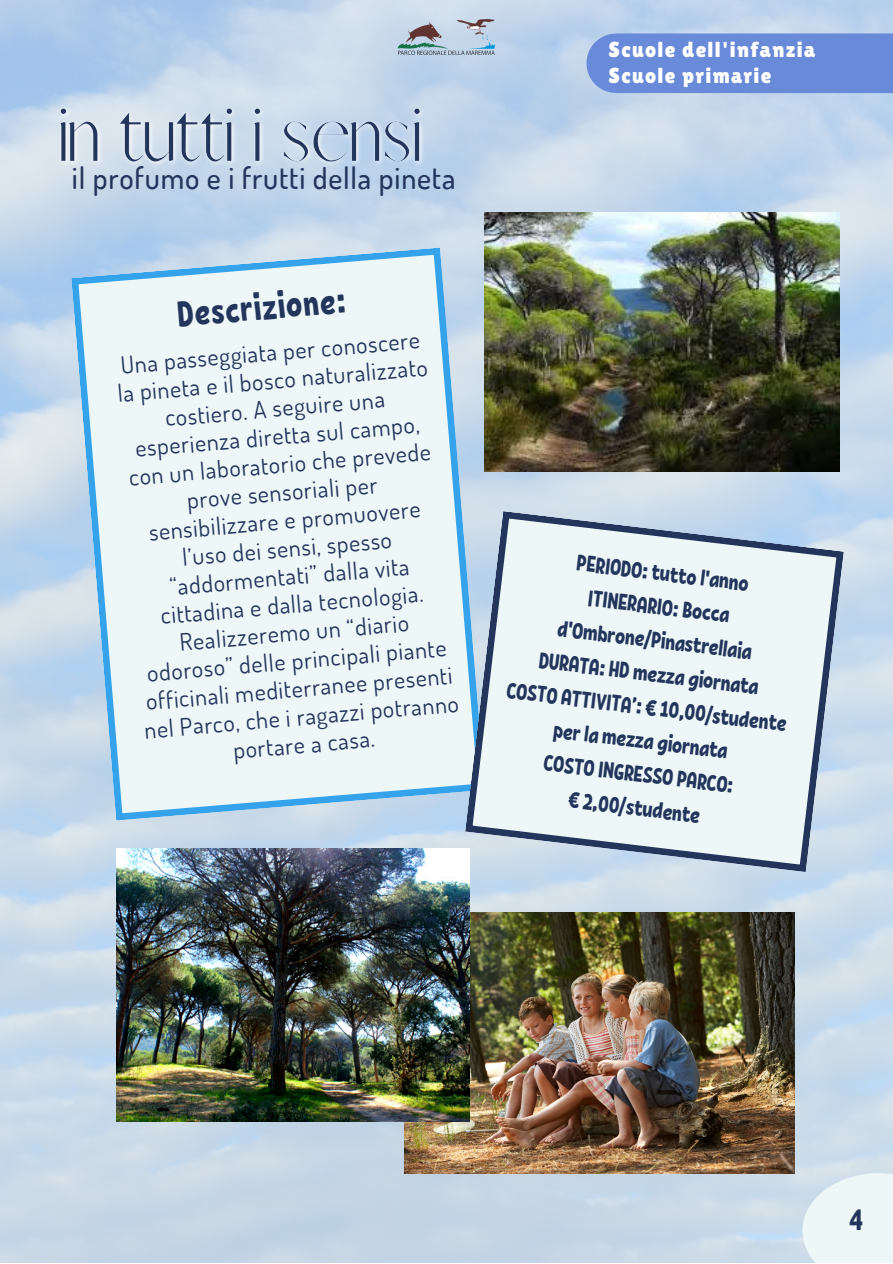
<style>
.page{position:relative;width:893px;height:1264px;background:#fff}
.page>*{position:absolute;margin:0;border:0;box-sizing:border-box;transform-origin:0 0}
.t1{font:36px "RF Krabuler";color:#24355c}
.t2{font:500 30px "Dosis";letter-spacing:.025em;color:#24355c}
.t3{font:30px "RF Krabuler";color:#24355c}
.t4{font:24px/28px "Dosis";color:#24355c;text-align:center}
.t5{font:22.5px/33.8px "RF Krabuler";color:#24355c;text-align:center}
.t6{font:21.6px/25.8px "Lilita One";letter-spacing:.06em;color:#fff}
</style>
<div class="page">
<img style="left:0;top:0;width:892px;height:1262px">
<img style="left:392px;top:13px;width:108px;height:45px">
<svg style="left:71px;top:247px;width:414px;height:573px;background:#dfeef5"></svg>
<svg style="left:465px;top:511px;width:378px;height:361px;background:#d8e5ec"></svg>
<div style="left:802px;top:1173px;width:90px;height:89px;background:#edf7f8"></div>
<div style="left:616px;top:33px;width:276px;height:60px;background:#688ad8"></div>
<img style="left:484px;top:212px;width:355px;height:259px">
<img style="left:404px;top:912px;width:390px;height:261px">
<img style="left:117px;top:848px;width:353px;height:273px">
<img style="left:52px;top:82px;width:378px;height:110px">
<p class="t2" style="left:72px;top:158px;width:385px">il profumo e i frutti della pineta</p>
<h1 class="t1" style="left:175px;top:291px;width:172px;rotate:-5deg">Descrizione:</h1>
<p class="t4" style="left:111px;top:351px;width:317px;rotate:-5deg">Una passeggiata per conoscere la pineta e il bosco naturalizzato costiero. A seguire una esperienza diretta sul campo, con un laboratorio che prevede prove sensoriali per sensibilizzare e promuovere l’uso dei sensi, spesso “addormentati” dalla vita cittadina e dalla tecnologia.<br>Realizzeremo un “diario odoroso” delle principali piante officinali mediterranee presenti nel Parco, che i ragazzi potranno portare a casa.</p>
<p class="t6" style="left:608px;top:37px;width:208px">Scuole dell'infanzia<br>Scuole primarie</p>
<p class="t5" style="left:567px;top:543px;width:198px;rotate:7deg">PERIODO: tutto l'anno<br>ITINERARIO: Bocca d'Ombrone/Pinastrellaia</p>
<p class="t5" style="left:508px;top:671px;width:284px;rotate:7deg">COSTO ATTIVITA’: € 10,00/studente</p>
<p class="t5" style="left:541px;top:641px;width:223px;rotate:7deg">DURATA: HD mezza giornata</p>
<p class="t5" style="left:549px;top:710px;width:193px;rotate:7deg">per la mezza giornata<br>COSTO INGRESSO PARCO: € 2,00/studente</p>
<p class="t3" style="left:848px;top:1200px;width:16px">4</p>
</div>
